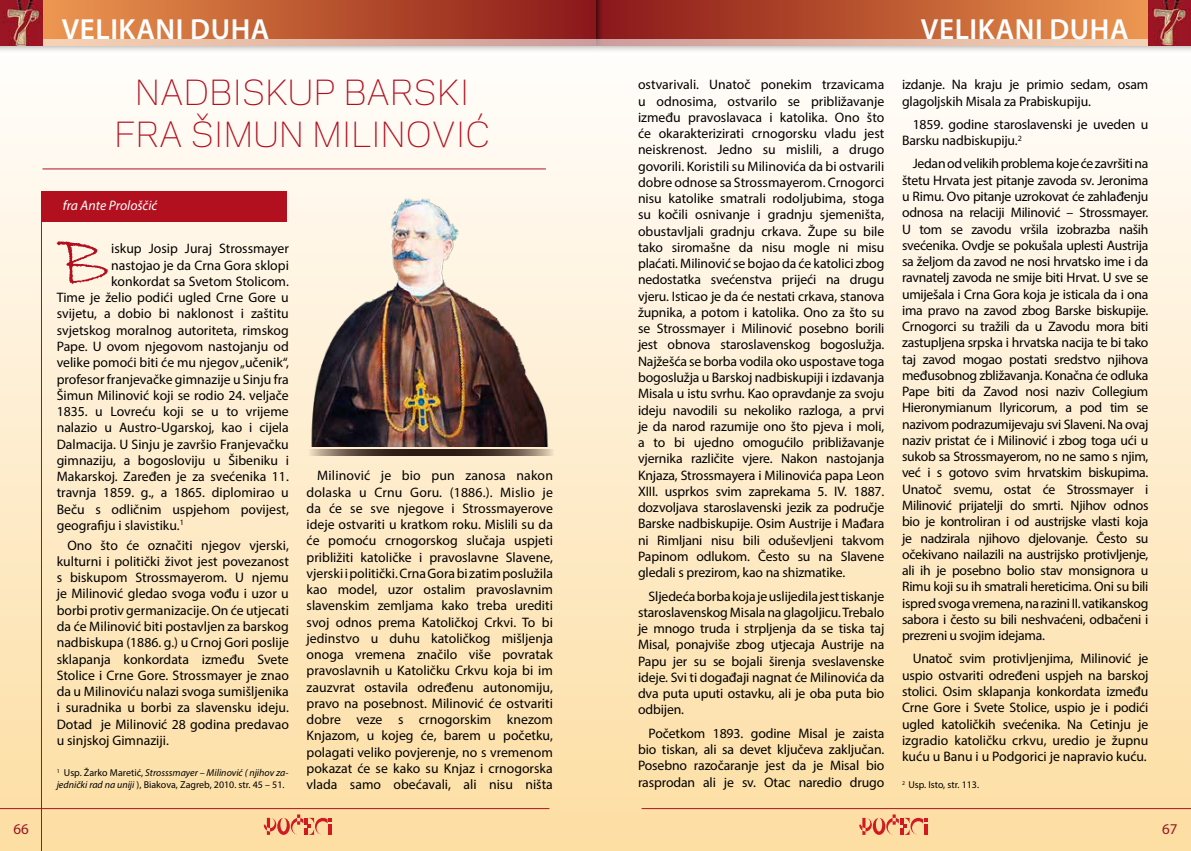
<style>
.page{position:relative;width:1191px;height:851px;background:#fff}
.page>*{position:absolute;margin:0;border:0;box-sizing:border-box;transform-origin:0 0}
.t1{font:75.62px "Bradley Hand ITC";color:#b3101f;scale:1.04 1}
.t2{font:300 32.5px/42.5px "Galaxie Polaris";letter-spacing:.01em;color:#b3101f;text-align:center}
.t3{font:600 29.12px "Myriad Pro";letter-spacing:.02em;color:#fff}
.t4{font:15px "Myriad Pro";color:#9b1523}
.t5{font:13.75px/16.2px "Myriad Pro";color:#000;text-align:justify}
.t6{font:italic 13.75px "Myriad Pro";color:#fff}
.t7{font:italic 10px/12px "Myriad Pro";color:#000}
.t8{font:10px "Myriad Pro";color:#000}
.s1{font-style:normal}
</style>
<div class="page">
<div style="left:595px;top:0;width:596px;height:45px;background:linear-gradient(to right,#871516,#f5a153)"></div>
<div style="left:0;top:0;width:595px;height:45px;background:linear-gradient(to right,#f4a153,#891616)"></div>
<div style="left:0;top:39px;width:1191px;height:811px;background:linear-gradient(to bottom,#fefaf9,#fddfa3)"></div>
<img style="left:0;top:0;width:43px;height:45px">
<img style="left:1148px;top:0;width:43px;height:45px">
<svg style="left:264px;top:814px;width:68px;height:20px"></svg>
<svg style="left:859px;top:814px;width:68px;height:20px"></svg>
<hr style="left:0;top:808px;width:549px;height:1px;background:#b3101f">
<hr style="left:641px;top:808px;width:550px;height:1px;background:#b3101f">
<div style="left:42px;top:191px;width:245px;height:30px;background:#b3101f"></div>
<hr style="left:41px;top:191px;width:1px;height:659px;background:#b3101f">
<hr style="left:43px;top:169px;width:503px;height:1px;background:#b3101f">
<svg style="left:308px;top:448px;width:246px;height:7px;background:#746354"></svg>
<img style="left:277px;top:140px;width:293px;height:306px">
<h3 class="t3" style="left:62px;top:10px;width:209px">VELIKANI DUHA</h3>
<h3 class="t3" style="left:921px;top:10px;width:209px">VELIKANI DUHA</h3>
<h2 class="t2" style="left:114px;top:69px;width:377px">NADBISKUP BARSKI<br>FRA ŠIMUN M ILINOVIĆ</h2>
<p class="t6" style="left:63px;top:196px;width:96px">fra Ante Prološčić</p>
<h1 class="t1" style="left:58px;top:213px;width:52px">B</h1>
<p class="t5" style="left:111px;top:240px;width:179px">iskup Josip Juraj Strossmayer</p>
<p class="t5" style="left:111px;top:257px;width:179px">nastojao je da Crna Gora sklopi</p>
<p class="t5" style="left:111px;top:273px;width:179px">konkordat sa Svetom Stolicom.</p>
<p class="t5" style="left:57px;top:289px;width:234px">Time je želio podići ugled Crne Gore u</p>
<p class="t5" style="left:57px;top:305px;width:234px">svijetu, a dobio bi naklonost i zaštitu</p>
<p class="t5" style="left:57px;top:322px;width:234px">svjetskog moralnog autoriteta, rimskog</p>
<p class="t5" style="left:57px;top:338px;width:234px">Pape. U ovom njegovom nastojanju od</p>
<p class="t5" style="left:57px;top:354px;width:234px">velike pomoći biti će mu njegov „učenik“,</p>
<p class="t5" style="left:57px;top:370px;width:234px">profesor franjevačke gimnazije u Sinju fra</p>
<p class="t5" style="left:57px;top:387px;width:234px">Šimun Milinović koji se rodio 24. veljače</p>
<p class="t5" style="left:57px;top:403px;width:234px">1835. u Lovreću koji se u to vrijeme</p>
<p class="t5" style="left:57px;top:419px;width:234px">nalazio u Austro-Ugarskoj, kao i cijela</p>
<p class="t5" style="left:57px;top:435px;width:234px">Dalmacija. U Sinju je završio Franjevačku</p>
<p class="t5" style="left:57px;top:452px;width:234px">gimnaziju, a bogosloviju u Šibeniku i</p>
<p class="t5" style="left:57px;top:468px;width:234px">Makarskoj. Zaređen je za svećenika 11.</p>
<p class="t5" style="left:57px;top:484px;width:234px">travnja 1859. g., a 1865. diplomirao u</p>
<p class="t5" style="left:57px;top:500px;width:234px">Beču s odličnim uspjehom povijest,</p>
<p class="t5" style="left:57px;top:517px;width:129px">geografiju i slavistiku.<sup>1</sup></p>
<p class="t5" style="left:57px;top:536px;width:234px;text-indent:11px">Ono što će označiti njegov vjerski, kulturni i politički život jest povezanost s biskupom Strossmayerom. U njemu je Milinović gledao svoga vođu i uzor u borbi protiv germanizacije. On će utjecati da će Milinović biti postavljen za barskog nadbiskupa (1886. g.) u Crnoj Gori poslije sklapanja konkordata između Svete Stolice i Crne Gore. Strossmayer je znao da u Milinoviću nalazi svoga sumišljenika i suradnika u borbi za slavensku ideju.<br>Dotad je Milinović 28 godina predavao u sinjskoj Gimnaziji.</p>
<p class="t7" style="left:57px;top:766px;width:233px"><sup>1</sup> <span class="s1">Usp. Žarko Maretić,</span> Strosssmayer – Milinović ( njihov za&shy;jednički rad na uniji <span class="s1">), Biakova, Zagreb, 2010. str. 45 – 51.</span></p>
<p class="t5" style="left:306px;top:467px;width:248px;text-indent:11px">Milinović je bio pun zanosa nakon dolaska u Crnu Goru. (1886.). Mislio je da će se sve njegove i Strossmayerove ideje ostvariti u kratkom roku. Mislili su da će pomoću crnogorskog slučaja uspjeti približiti katoličke i pravoslavne Slavene, vjerski i politički. Crna Gora bi zatim poslužila kao model, uzor ostalim pravoslavnim slavenskim zemljama kako treba urediti svoj odnos prema Katoličkoj Crkvi. To bi jedinstvo u duhu katoličkog mišljenja onoga vremena značilo više povratak pravoslavnih u Katoličku Crkvu koja bi im zauzvrat ostavila određenu autonomiju, pravo na posebnost. Milinović će ostvariti dobre veze s crnogorskim knezom Knjazom, u kojeg će, barem u početku, polagati veliko povjerenje, no s vremenom pokazat će se kako su Knjaz i crnogorska vlada samo obećavali, ali nisu ništa</p>
<p class="t5" style="left:638px;top:76px;width:248px">ostvarivali. Unatoč ponekim trzavicama u odnosima, ostvarilo se približavanje između pravoslavaca i katolika. Ono što će okarakterizirati crnogorsku vladu jest neiskrenost. Jedno su mislili, a drugo govorili. Koristili su Milinovića da bi ostvarili dobre odnose sa Strossmayerom. Crnogorci nisu katolike smatrali rodoljubima, stoga su kočili osnivanje i gradnju sjemeništa, obustavljali gradnju crkava. Župe su bile tako siromašne da nisu mogle ni misu plaćati. Milinović se bojao da će katolici zbog nedostatka svećenstva prijeći na drugu vjeru. Isticao je da će nestati crkava, stanova župnika, a potom i katolika. Ono za što su se Strossmayer i Milinović posebno borili jest obnova staroslavenskog bogoslužja.<br>Najžešća se borba vodila oko uspostave toga bogoslužja u Barskoj nadbiskupiji i izdavanja Misala u istu svrhu. Kao opravdanje za svoju ideju navodili su nekoliko razloga, a prvi je da narod razumije ono što pjeva i moli, a to bi ujedno omogućilo približavanje vjernika različite vjere. Nakon nastojanja Knjaza, Strossmayera i Milinovića papa Leon XIII. usprkos svim zaprekama 5. IV. 1887. dozvoljava staroslavenski jezik za područje Barske nadbiskupije. Osim Austrije i Mađara ni Rimljani nisu bili oduševljeni takvom Papinom odlukom. Često su na Slavene gledali s prezirom, kao na shizmatike.</p>
<p class="t5" style="left:638px;top:587px;width:248px;text-indent:11px">Sljedeća borba koja je uslijedila jest tiskanje staroslavenskog Misala na glagoljicu. Trebalo je mnogo truda i strpljenja da se tiska taj Misal, ponajviše zbog utjecaja Austrije na Papu jer su se bojali širenja sveslavenske ideje. Svi ti događaji nagnat će Milinovića da dva puta uputi ostavku, ali je oba puta bio odbijen.</p>
<p class="t5" style="left:638px;top:724px;width:248px;text-indent:11px">Početkom 1893. godine Misal je zaista bio tiskan, ali sa devet ključeva zaključan.<br>Posebno razočaranje jest da je Misal bio rasprodan ali je sv. Otac naredio drugo</p>
<p class="t5" style="left:902px;top:76px;width:248px">izdanje. Na kraju je primio sedam, osam glagoljskih Misala za Prabiskupiju.</p>
<p class="t5" style="left:902px;top:116px;width:248px;text-indent:11px">1859. godine staroslavenski je uveden u<br>Barsku nadbiskupiju.<sup>2</sup></p>
<p class="t5" style="left:902px;top:155px;width:248px;text-indent:11px">Jedan od velikih problema koje će završiti na štetu Hrvata jest pitanje zavoda sv. Jeronima u Rimu. Ovo pitanje uzrokovat će zahlađenju odnosa na relaciji Milinović – Strossmayer.<br>U tom se zavodu vršila izobrazba naših svećenika. Ovdje se pokušala uplesti Austrija sa željom da zavod ne nosi hrvatsko ime i da ravnatelj zavoda ne smije biti Hrvat. U sve se umiješala i Crna Gora koja je isticala da i ona ima pravo na zavod zbog Barske biskupije.<br>Crnogorci su tražili da u Zavodu mora biti zastupljena srpska i hrvatska nacija te bi tako taj zavod mogao postati sredstvo njihova međusobnog zbližavanja. Konačna će odluka Pape biti da Zavod nosi naziv Collegium Hieronymianum Ilyricorum, a pod tim se nazivom podrazumijevaju svi Slaveni. Na ovaj naziv pristat će i Milinović i zbog toga ući u sukob sa Strossmayerom, no ne samo s njim, već i s gotovo svim hrvatskim biskupima.<br>Unatoč svemu, ostat će Strossmayer i Milinović prijatelji do smrti. Njihov odnos bio je kontroliran i od austrijske vlasti koja je nadzirala njihovo djelovanje. Često su očekivano nailazili na austrijsko protivljenje, ali ih je posebno bolio stav monsignora u Rimu koji su ih smatrali hereticima. Oni su bili ispred svoga vremena, na razini II. vatikanskog sabora i često su bili neshvaćeni, odbačeni i prezreni u svojim idejama.</p>
<p class="t5" style="left:902px;top:650px;width:248px;text-indent:11px">Unatoč svim protivljenjima, Milinović je uspio ostvariti određeni uspjeh na barskoj stolici. Osim sklapanja konkordata između Crne Gore i Svete Stolice, uspio je i podići ugled katoličkih svećenika. Na Cetinju je izgradio katoličku crkvu, uredio je župnu kuću u Banu i u Podgorici je napravio kuću.</p>
<p class="t8" style="left:902px;top:778px;width:79px"><sup>2</sup> Usp. Isto, str. 113.</p>
<p class="t4" style="left:14px;top:819px;width:17px">66</p>
<p class="t4" style="left:1162px;top:819px;width:17px">67</p>
</div>
